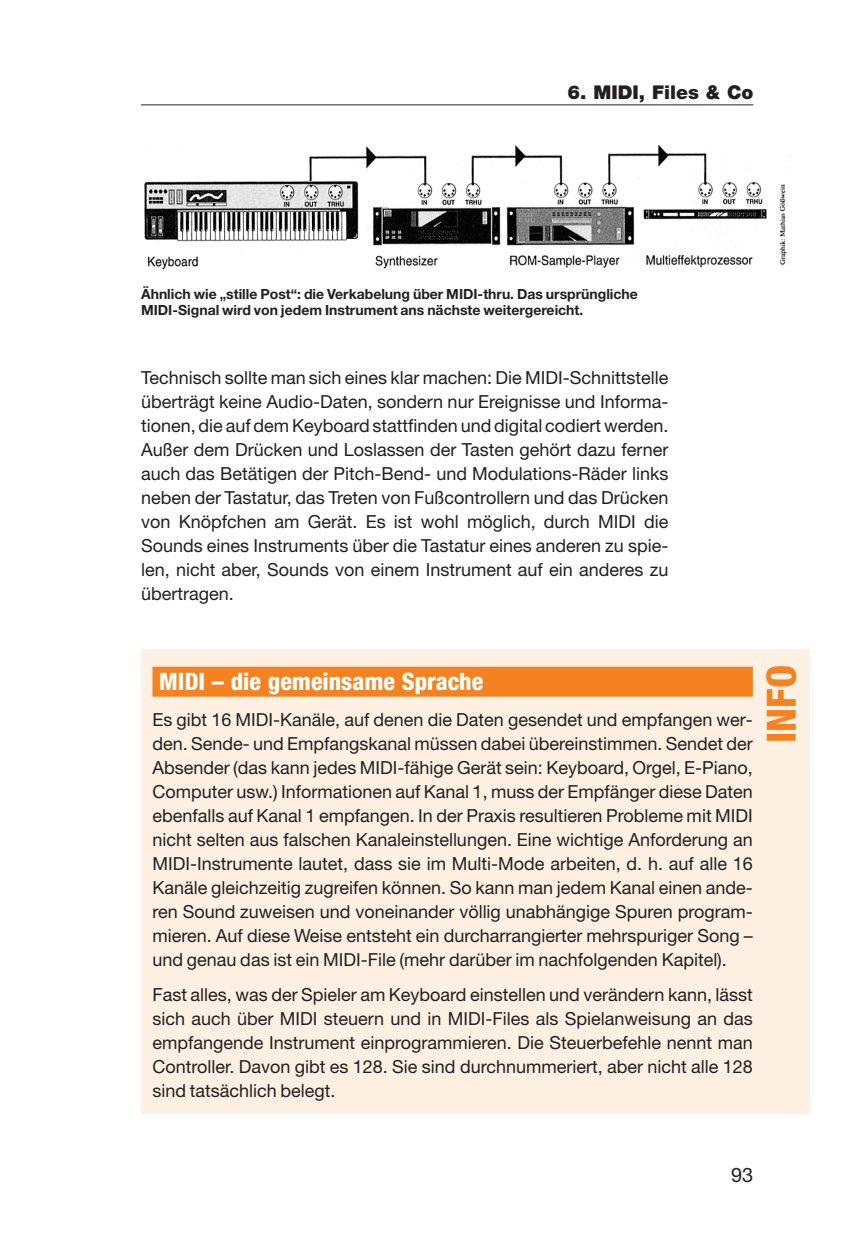
<style>
.page{position:relative;width:866px;height:1252px;background:#fff}
.page>*{position:absolute;margin:0;border:0;box-sizing:border-box;transform-origin:0 0}
.t1{font:800 condensed 40.4px "Helvetica Neue";color:#f58220}
.t2{font:800 condensed 24px "Helvetica Neue";color:#fff}
.t3{font:20px "Helvetica Neue";color:#231f20}
.t4{font:900 19px "Helvetica Neue";color:#231f20}
.t5{font:18px/24px "Helvetica Neue";color:#231f20;text-align:justify}
.t6{font:700 14px/16.8px "Helvetica Neue";color:#231f20}
</style>
<div class="page">
<hr style="left:141px;top:104px;width:612px;height:1px;background:#231f20">
<div style="left:141px;top:649px;width:669px;height:465px;background:#fef0e2"></div>
<div style="left:152px;top:667px;width:601px;height:30px;background:#f58220"></div>
<img style="left:144px;top:145px;width:643px;height:123px">
<p class="t4" style="left:567px;top:85px;width:187px">6. MIDI, Files &amp; Co</p>
<p class="t6" style="left:141px;top:286px;width:498px">Ähnlich wie „stille Post“: die Verkabelung über MIDI-thru. Das ursprüngliche<br>MIDI-Signal wird von jedem Instrument ans nächste weitergereicht.</p>
<p class="t5" style="left:141px;top:367px;width:529px">Technisch sollte man sich eines klar machen: Die MIDI-Schnittstelle überträgt keine Audio-Daten, sondern nur Ereignisse und Informa&shy;tionen, die auf dem Keyboard stattfinden und digital codiert werden.<br>Außer dem Drücken und Loslassen der Tasten gehört dazu ferner auch das Betätigen der Pitch-Bend- und Modulations-Räder links neben der Tastatur, das Treten von Fußcontrollern und das Drücken von Knöpfchen am Gerät. Es ist wohl möglich, durch MIDI die Sounds eines Instruments über die Tastatur eines anderen zu spie&shy;len, nicht aber, Sounds von einem Instrument auf ein anderes zu übertragen.</p>
<h2 class="t2" style="left:159px;top:673px;width:325px">MIDI – die gemeinsame Sprache</h2>
<p class="t5" style="left:152px;top:709px;width:602px">Es gibt 16 MIDI-Kanäle, auf denen die Daten gesendet und empfangen wer&shy;den. Sende- und Empfangskanal müssen dabei übereinstimmen. Sendet der Absender (das kann jedes MIDI-fähige Gerät sein: Keyboard, Orgel, E-Piano, Computer usw.) Informationen auf Kanal 1, muss der Empfänger diese Daten ebenfalls auf Kanal 1 empfangen. In der Praxis resultieren Probleme mit MIDI nicht selten aus falschen Kanaleinstellungen. Eine wichtige Anforderung an MIDI-Instrumente lautet, dass sie im Multi-Mode arbeiten, d. h. auf alle 16<br>Kanäle gleichzeitig zugreifen können. So kann man jedem Kanal einen ande&shy;ren Sound zuweisen und voneinander völlig unabhängige Spuren program&shy;mieren. Auf diese Weise entsteht ein durcharrangierter mehrspuriger Song – und genau das ist ein MIDI-File (mehr darüber im nachfolgenden Kapitel).</p>
<p class="t5" style="left:152px;top:984px;width:602px">Fast alles, was der Spieler am Keyboard einstellen und verändern kann, lässt sich auch über MIDI steuern und in MIDI-Files als Spielanweisung an das empfangende Instrument einprogrammieren. Die Steuerbefehle nennt man Controller. Davon gibt es 128. Sie sind durchnummeriert, aber nicht alle 128 sind tatsächlich belegt.</p>
<h1 class="t1" style="left:767px;top:743px;width:79px;rotate:-90deg">INFO</h1>
<p class="t3" style="left:731px;top:1168px;width:24px">93</p>
</div>
